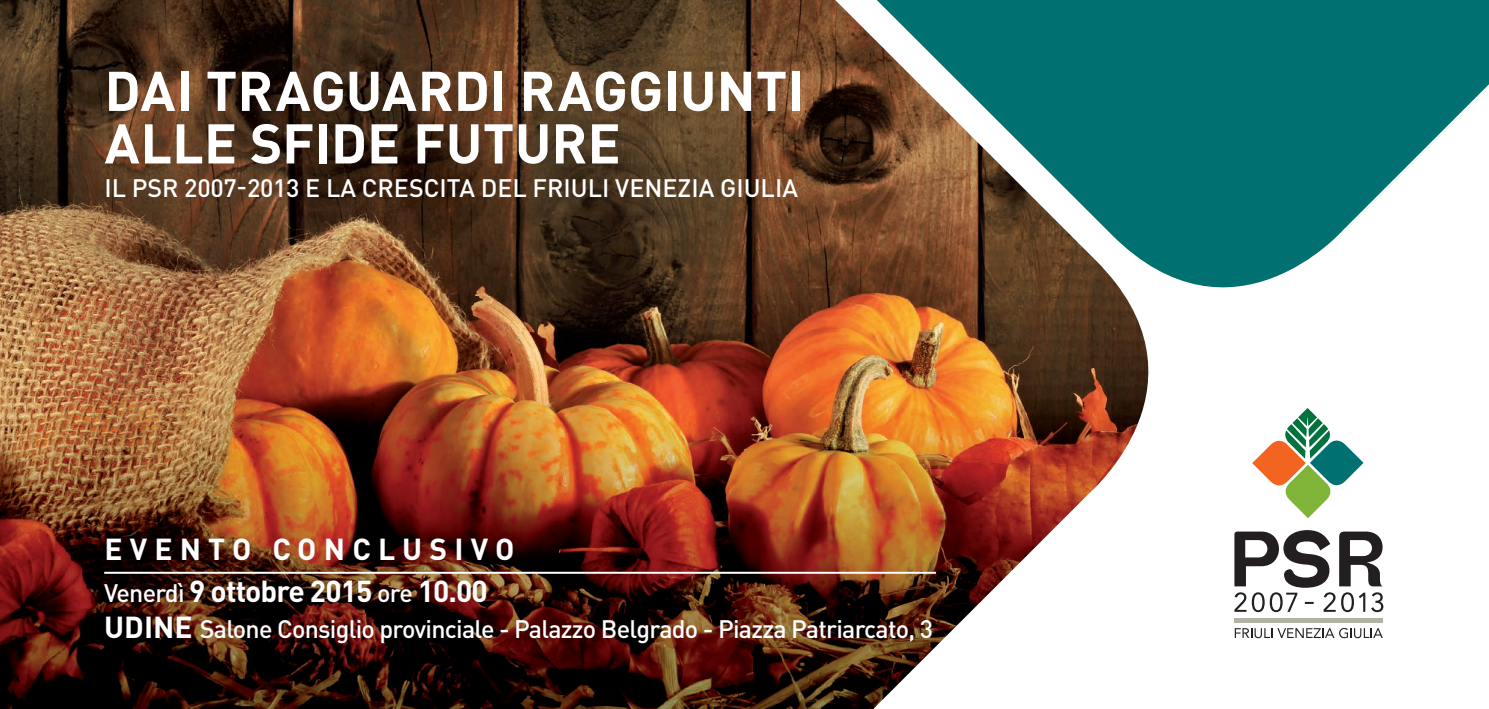
<style>
.page{position:relative;width:1489px;height:709px;background:#fff}
.page>*{position:absolute;margin:0;border:0;box-sizing:border-box;transform-origin:0 0}
.t1{font:700 55px/52.5px "DIN Pro";color:#fff}
.t2{font:700 30px/42.5px "DIN Pro";letter-spacing:.22em;color:#fff}
.t3{font:500 25px "DIN Pro";letter-spacing:-.03em;color:#fff}
.t4{font:500 25px "DIN Pro";color:#fff}
.s1{font-weight:500;font-size:25px}
.s2{font-weight:700;font-size:30px}
</style>
<div class="page">
<svg style="left:1150px;top:0;width:338px;height:288px;fill:#007070"></svg>
<img style="left:0;top:0;width:1150px;height:709px">
<svg style="left:1252px;top:408px;width:111px;height:110px"></svg>
<div style="left:1234px;top:617px;width:148px;height:5px;background:#b2b2a3"></div>
<svg style="left:1234px;top:628px;width:148px;height:10px"></svg>
<svg style="left:1234px;top:530px;width:149px;height:82px"></svg>
<hr style="left:104px;top:572px;width:831px;height:2px;background:#fff">
<h1 class="t1" style="left:104px;top:63px;width:701px">DAI TRAGUARDI RAGGIUNTI<br>ALLE SFIDE FUTURE</h1>
<p class="t4" style="left:104px;top:171px;width:695px">IL PSR 2007-2013 E LA CRESCITA DEL FRIULI VENEZIA GIULIA</p>
<p class="t2" style="left:104px;top:526px;width:412px">EVENTO CONCLUSIVO<br><span class="s1">Venerdì</span> 9 ottobre 2015 <span class="s1">ore</span> 10.00</p>
<p class="t3" style="left:104px;top:612px;width:830px"><span class="s2">UDINE</span> Salone Consiglio provinciale - Palazzo Belgrado - Piazza Patriarcato, 3</p>
</div>
